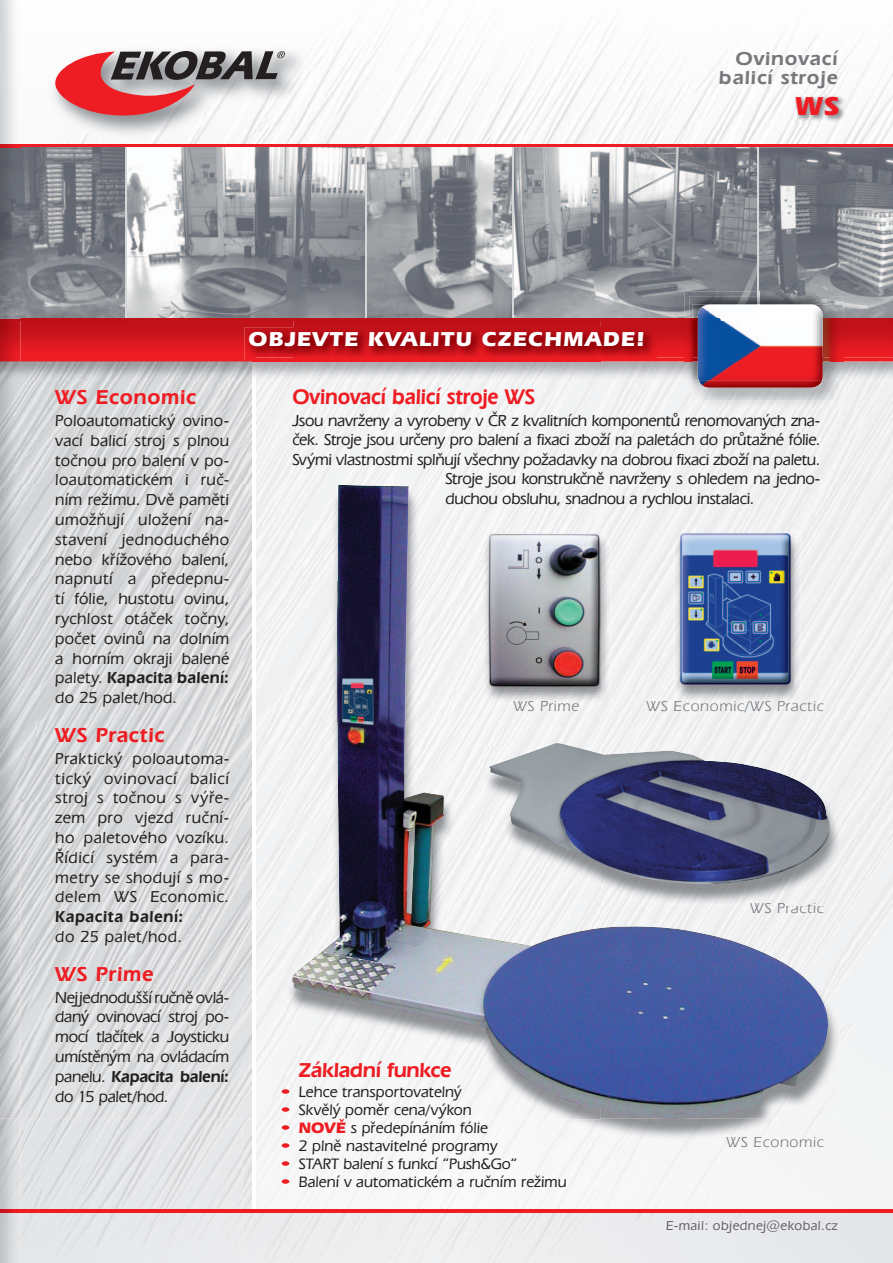
<style>
.page{position:relative;width:893px;height:1263px;background:#fff}
.page>*{position:absolute;margin:0;border:0;box-sizing:border-box;transform-origin:0 0}
.t1{font:700 27px "Eras IT Cby BTCE";color:#ee1d23;scale:1.05 1}
.t2{font:600 22.05px "Eras IT Cby BTCE";letter-spacing:-.01em;color:#ee1d23;scale:.95 1}
.t3{font:600 21px "Eras IT Cby BTCE";letter-spacing:.03em;color:#ee1d23;scale:1.04 1}
.t4{font:700 21px "Eras IT Cby BTCE";letter-spacing:.06em;color:#fff;scale:1.07 1}
.t5{font:600 21px "Eras IT Cby BTCE";letter-spacing:-.02em;color:#ee1d23;scale:1.04 1}
.t6{font:600 19.5px/19.5px "Eras IT Cby BTCE";letter-spacing:.04em;color:#76787b;text-align:right;scale:1.08 1}
.t7{font:500 16.5px/19.8px "Eras IT Cby BTCE";letter-spacing:-.015em;color:#231f20;text-align:justify}
.t8{font:600 16.5px "Eras IT Cby BTCE";letter-spacing:.035em;color:#231f20}
.t9{font:500 16.5px "Eras IT Cby BTCE";letter-spacing:.03em;color:#231f20}
.t10{font:500 15.75px/18px "Eras IT Cby BTCE";color:#231f20}
.t11{font:15px "Eras IT Cby BTCE";letter-spacing:.04em;color:#76787b;scale:1.08 1}
.t12{font:15px "Eras IT Cby BTCE";color:#75777a;scale:1.08 1}
.t13{font:500 13.5px "Eras IT Cby BTCE";letter-spacing:.03em;color:#636366}
.s1{font-weight:600}
.s2{font-weight:700;color:#ee1d23}
</style>
<div class="page">
<img style="left:20px;top:1119px;width:873px;height:144px">
<img style="left:20px;top:361px;width:232px;height:758px">
<img style="left:20px;top:22px;width:873px;height:123px">
<img style="left:600px;top:320px;width:293px;height:482px">
<div style="left:255px;top:1119px;width:638px;height:90px;background:#f6f6f7"></div>
<img style="left:293px;top:360px;width:307px;height:124px">
<div style="left:255px;top:361px;width:38px;height:441px;background:#f1f2f3"></div>
<hr style="left:252px;top:358px;width:3px;height:854px;background:#fff">
<img style="left:127px;top:147px;width:630px;height:172px">
<img style="left:20px;top:147px;width:105px;height:172px">
<img style="left:759px;top:147px;width:134px;height:172px">
<hr style="left:125px;top:146px;width:2px;height:174px;background:#d5d6d8">
<hr style="left:366px;top:146px;width:1px;height:174px;background:#d5d6d8">
<hr style="left:512px;top:146px;width:1px;height:174px;background:#d5d6d8">
<hr style="left:757px;top:146px;width:2px;height:174px;background:#d5d6d8">
<img style="left:252px;top:361px;width:3px;height:16px">
<img style="left:127px;top:319px;width:239px;height:1px">
<img style="left:20px;top:319px;width:105px;height:1px">
<div style="left:293px;top:320px;width:307px;height:7px;background:#c01119"></div>
<img style="left:20px;top:320px;width:273px;height:41px">
<img style="left:367px;top:319px;width:318px;height:1px">
<img style="left:843px;top:319px;width:50px;height:1px">
<hr style="left:0;top:145px;width:893px;height:2px;background:#ee1d23">
<hr style="left:0;top:1209px;width:893px;height:3px;background:#ee1d23">
<img style="left:829px;top:489px;width:10px;height:629px">
<img style="left:287px;top:1119px;width:552px;height:21px">
<div style="left:287px;top:489px;width:5px;height:622px;background:#f2f3f4"></div>
<img style="left:292px;top:484px;width:537px;height:635px">
<svg style="left:282px;top:1089px;width:7px;height:5px"></svg>
<svg style="left:282px;top:1107px;width:7px;height:5px"></svg>
<svg style="left:282px;top:1125px;width:7px;height:5px"></svg>
<svg style="left:282px;top:1143px;width:7px;height:5px"></svg>
<svg style="left:282px;top:1161px;width:7px;height:5px"></svg>
<svg style="left:282px;top:1179px;width:7px;height:5px"></svg>
<img style="left:794px;top:95px;width:52px;height:27px">
<img style="left:839px;top:747px;width:2px;height:158px">
<div style="left:484px;top:747px;width:116px;height:158px;background:#f2f3f4"></div>
<img style="left:489px;top:743px;width:342px;height:142px">
<img style="left:293px;top:327px;width:364px;height:30px">
<img style="left:245px;top:327px;width:48px;height:33px">
<img style="left:254px;top:357px;width:403px;height:3px">
<img style="left:690px;top:380px;width:153px;height:28px">
<img style="left:831px;top:296px;width:12px;height:23px">
<img style="left:692px;top:361px;width:151px;height:19px">
<img style="left:835px;top:320px;width:8px;height:37px">
<img style="left:692px;top:380px;width:143px;height:20px">
<img style="left:831px;top:305px;width:4px;height:52px">
<svg style="left:831px;top:357px;width:12px;height:4px"></svg>
<img style="left:685px;top:291px;width:72px;height:28px">
<img style="left:759px;top:291px;width:72px;height:14px">
<img style="left:685px;top:320px;width:146px;height:37px">
<img style="left:690px;top:296px;width:67px;height:23px">
<svg style="left:685px;top:357px;width:7px;height:34px"></svg>
<img style="left:698px;top:320px;width:125px;height:68px">
<img style="left:692px;top:305px;width:6px;height:14px">
<img style="left:823px;top:305px;width:8px;height:14px">
<img style="left:692px;top:357px;width:139px;height:4px">
<svg style="left:685px;top:319px;width:13px;height:1px"></svg>
<svg style="left:823px;top:319px;width:20px;height:1px"></svg>
<img style="left:709px;top:388px;width:102px;height:1px">
<img style="left:708px;top:304px;width:49px;height:1px">
<img style="left:759px;top:304px;width:54px;height:1px">
<img style="left:698px;top:305px;width:59px;height:15px">
<img style="left:759px;top:305px;width:64px;height:15px">
<svg style="left:757px;top:296px;width:2px;height:24px"></svg>
<img style="left:675px;top:534px;width:125px;height:168px">
<img style="left:677px;top:530px;width:117px;height:159px">
<img style="left:483px;top:534px;width:127px;height:168px">
<img style="left:513px;top:701px;width:66px;height:1px">
<img style="left:487px;top:530px;width:113px;height:4px">
<svg style="left:600px;top:689px;width:6px;height:3px"></svg>
<img style="left:487px;top:689px;width:113px;height:3px">
<svg style="left:600px;top:530px;width:6px;height:4px"></svg>
<img style="left:487px;top:534px;width:119px;height:155px">
<img style="left:50px;top:46px;width:256px;height:92px">
<svg style="left:55px;top:51px;width:230px;height:65px;background:#b88487"></svg>
<img style="left:0;top:0;width:20px;height:1263px">
<svg style="left:0;top:319px;width:20px;height:1px"></svg>
<img style="left:0;top:145px;width:20px;height:2px">
<img style="left:0;top:1209px;width:20px;height:3px">
<p class="t6" style="left:719px;top:50px;width:111px">Ovinovací balicí stroje</p>
<h1 class="t1" style="left:795px;top:96px;width:43px">WS</h1>
<p class="t3" style="left:55px;top:390px;width:137px">WS Economic</p>
<p class="t7" style="left:55px;top:412px;width:175px">Poloautomatický ovino&shy;vací balicí stroj s plnou točnou pro balení v po&shy;loautomatickém i ruč&shy;ním režimu. Dvě paměti umožňují uložení na&shy;stavení jednoduchého nebo křížového balení, napnutí a předepnu&shy;tí fólie, hustotu ovinu, rychlost otáček točny, počet ovinů na dolním a horním okraji balené palety. <span class="s1">Kapacita balení: </span>do 25 palet/hod.</p>
<p class="t3" style="left:55px;top:727px;width:106px">WS Practic</p>
<p class="t7" style="left:55px;top:750px;width:175px">Praktický poloautoma&shy;tický ovinovací balicí stroj s točnou s výře&shy;zem pro vjezd ruční&shy;ho paletového vozíku.<br>Řídicí systém a para&shy;metry se shodují s mo&shy;delem WS Economic.</p>
<p class="t8" style="left:55px;top:911px;width:130px">Kapacita balení:</p>
<p class="t9" style="left:55px;top:931px;width:128px">do 25 palet/hod.</p>
<p class="t3" style="left:55px;top:966px;width:96px">WS Prime</p>
<p class="t7" style="left:55px;top:989px;width:176px">Nejjednodušší ručně ovlá&shy;daný ovinovací stroj po&shy;mocí tlačítek a Joysticku umístěným na ovládacím panelu. <span class="s1">Kapacita balení: </span>do 15 palet/hod.</p>
<p class="t4" style="left:248px;top:332px;width:372px">OBJEVTE KVALITU CZECHMADE!</p>
<h2 class="t2" style="left:292px;top:389px;width:257px">Ovinovací balicí stroje WS</h2>
<p class="t7" style="left:292px;top:412px;width:529px">Jsou navrženy a vyrobeny v ČR z kvalitních komponentů renomovaných zna-</p>
<p class="t7" style="left:292px;top:431px;width:530px">ček. Stroje jsou určeny pro balení a fixaci zboží na paletách do průtažné fólie.</p>
<p class="t7" style="left:292px;top:451px;width:529px">Svými vlastnostmi splňují všechny požadavky na dobrou fixaci zboží na paletu.</p>
<p class="t7" style="left:445px;top:470px;width:376px">Stroje jsou konstrukčně navrženy s ohledem na jedno-</p>
<p class="t7" style="left:445px;top:490px;width:310px">duchou obsluhu, snadnou a rychlou instalaci.</p>
<p class="t11" style="left:549px;top:700px;width:30px">rme</p>
<p class="t11" style="left:647px;top:700px;width:92px">WS conom c</p>
<p class="t12" style="left:513px;top:700px;width:42px">WSPi</p>
<p class="t11" style="left:674px;top:700px;width:10px">E</p>
<p class="t11" style="left:733px;top:700px;width:85px">i /WS Practic</p>
<p class="t5" style="left:299px;top:1062px;width:148px">Základní funkce</p>
<p class="t10" style="left:299px;top:1084px;width:269px">Lehce transportovatelný<br>Skvělý poměr cena/výkon<br><span class="s2">NOVĚ</span> s předepínáním fólie<br>2 plně nastavitelné programy<br>START balení s funkcí “Push&amp;Go“<br>Balení v automatickém a ručním režimu</p>
<p class="t11" style="left:750px;top:903px;width:70px">WS Prac c</p>
<p class="t11" style="left:807px;top:903px;width:10px">ti</p>
<p class="t11" style="left:726px;top:1136px;width:92px">WS Economic</p>
<p class="t13" style="left:666px;top:1221px;width:173px">E-mail: objednej@ekobal.cz</p>
</div>
